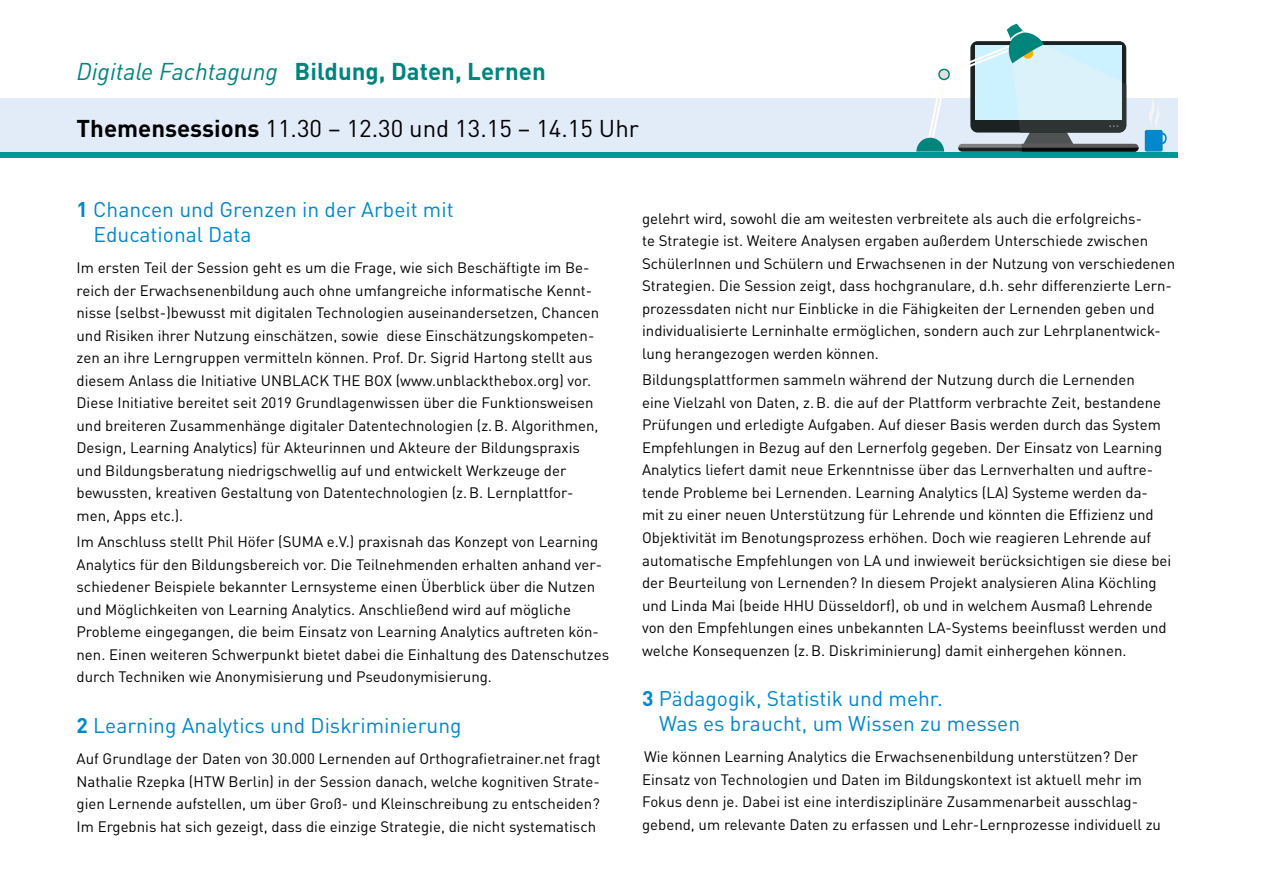
<style>
.page{position:relative;width:1263px;height:893px;background:#fff}
.page>*{position:absolute;margin:0;border:0;box-sizing:border-box;transform-origin:0 0}
.t1{font:24px "DIN Pro";color:#000}
.t2{font:700 24px "DIN Pro";color:#00847e}
.t3{font:21px/25.2px "DIN Pro";color:#0087cc}
.t4{font:15px/22.5px "DIN Pro";color:#000}
.s1{font-weight:400;font-style:italic}
.s2{font-weight:700}
</style>
<div class="page">
<div style="left:0;top:152px;width:1178px;height:6px;background:#009794"></div>
<div style="left:0;top:98px;width:1178px;height:54px;background:#e2ecf9"></div>
<svg style="left:916px;top:24px;width:222px;height:128px"></svg>
<div style="left:1145px;top:130px;width:17px;height:22px;background:#0087cc;border-radius:2px"></div>
<svg style="left:1144px;top:99px;width:23px;height:45px"></svg>
<h1 class="t2" style="left:77px;top:51px;width:471px"><span class="s1">Digitale Fachtagung</span> Bildung, Daten, Lernen</h1>
<h1 class="t1" style="left:77px;top:109px;width:564px"><span class="s2">Themensessions</span> 11.30 – 12.30 und 13.15 – 14.15 Uhr</h1>
<h2 class="t3" style="left:94px;top:195px;width:362px;text-indent:-17px"><span class="s2">1</span> Chancen und Grenzen in der Arbeit mit<br>Educational Data</h2>
<p class="t4" style="left:77px;top:255px;width:524px">Im ersten Teil der Session geht es um die Frage, wie sich Beschäftigte im Be&shy;reich der Erwachsenenbildung auch ohne umfangreiche informatische Kennt&shy;nisse (selbst-)bewusst mit digitalen Technologien auseinandersetzen, Chancen und Risiken ihrer Nutzung einschätzen, sowie diese Einschätzungskompeten&shy;zen an ihre Lerngruppen vermitteln können. Prof. Dr. Sigrid Hartong stellt aus diesem Anlass die Initiative UNBLACK THE BOX (www.unblackthebox.org) vor.<br>Diese Initiative bereitet seit 2019 Grundlagenwissen über die Funktionsweisen und breiteren Zusammenhänge digitaler Datentechnologien (z.B. Algorithmen, Design, Learning Analytics) für Akteurinnen und Akteure der Bildungspraxis und Bildungsberatung niedrigschwellig auf und entwickelt Werkzeuge der bewussten, kreativen Gestaltung von Datentechnologien (z.B. Lernplattfor&shy;men, Apps etc.).</p>
<p class="t4" style="left:77px;top:529px;width:534px">Im Anschluss stellt Phil Höfer (SUMA e.V.) praxisnah das Konzept von Learning Analytics für den Bildungsbereich vor. Die Teilnehmenden erhalten anhand ver&shy;schiedener Beispiele bekannter Lernsysteme einen Überblick über die Nutzen und Möglichkeiten von Learning Analytics. Anschließend wird auf mögliche Probleme eingegangen, die beim Einsatz von Learning Analytics auftreten kön&shy;nen. Einen weiteren Schwerpunkt bietet dabei die Einhaltung des Datenschutzes durch Techniken wie Anonymisierung und Pseudonymisierung.</p>
<h2 class="t3" style="left:77px;top:711px;width:387px"><span class="s2">2</span> Learning Analytics und Diskriminierung</h2>
<p class="t4" style="left:77px;top:746px;width:526px;text-align:justify">Auf Grundlage der Daten von 30.000 Lernenden auf Orthografietrainer.net fragt Nathalie Rzepka (HTW Berlin) in der Session danach, welche kognitiven Strate&shy;gien Lernende aufstellen, um über Groß- und Kleinschreibung zu entscheiden?<br>Im Ergebnis hat sich gezeigt, dass die einzige Strategie, die nicht systematisch</p>
<p class="t4" style="left:642px;top:206px;width:535px">gelehrt wird, sowohl die am weitesten verbreitete als auch die erfolgreichs-<br>te Strategie ist. Weitere Analysen ergaben außerdem Unterschiede zwischen SchülerInnen und Schülern und Erwachsenen in der Nutzung von verschiedenen Strategien. Die Session zeigt, dass hochgranulare, d.h. sehr differenzierte Lern&shy;prozessdaten nicht nur Einblicke in die Fähigkeiten der Lernenden geben und individualisierte Lerninhalte ermöglichen, sondern auch zur Lehrplanentwick&shy;lung herangezogen werden können.</p>
<p class="t4" style="left:642px;top:367px;width:531px">Bildungsplattformen sammeln während der Nutzung durch die Lernenden<br>eine Vielzahl von Daten, z.B. die auf der Plattform verbrachte Zeit, bestandene Prüfungen und erledigte Aufgaben. Auf dieser Basis werden durch das System Empfehlungen in Bezug auf den Lernerfolg gegeben. Der Einsatz von Learning Analytics liefert damit neue Erkenntnisse über das Lernverhalten und auftre&shy;tende Probleme bei Lernenden. Learning Analytics (LA) Systeme werden da&shy;mit zu einer neuen Unterstützung für Lehrende und könnten die Effizienz und Objektivität im Benotungsprozess erhöhen. Doch wie reagieren Lehrende auf automatische Empfehlungen von LA und inwieweit berücksichtigen sie diese bei der Beurteilung von Lernenden? In diesem Projekt analysieren Alina Köchling und Linda Mai (beide HHU Düsseldorf), ob und in welchem Ausmaß Lehrende von den Empfehlungen eines unbekannten LA-Systems beeinflusst werden und welche Konsequenzen (z.B. Diskriminierung) damit einhergehen können.</p>
<h2 class="t3" style="left:659px;top:684px;width:363px;text-indent:-17px"><span class="s2">3</span> Pädagogik, Statistik und mehr.<br>Was es braucht, um Wissen zu messen</h2>
<p class="t4" style="left:642px;top:744px;width:520px">Wie können Learning Analytics die Erwachsenenbildung unterstützen? Der Einsatz von Technologien und Daten im Bildungskontext ist aktuell mehr im Fokus denn je. Dabei ist eine interdisziplinäre Zusammenarbeit ausschlag&shy;gebend, um relevante Daten zu erfassen und Lehr-Lernprozesse individuell zu</p>
</div>
